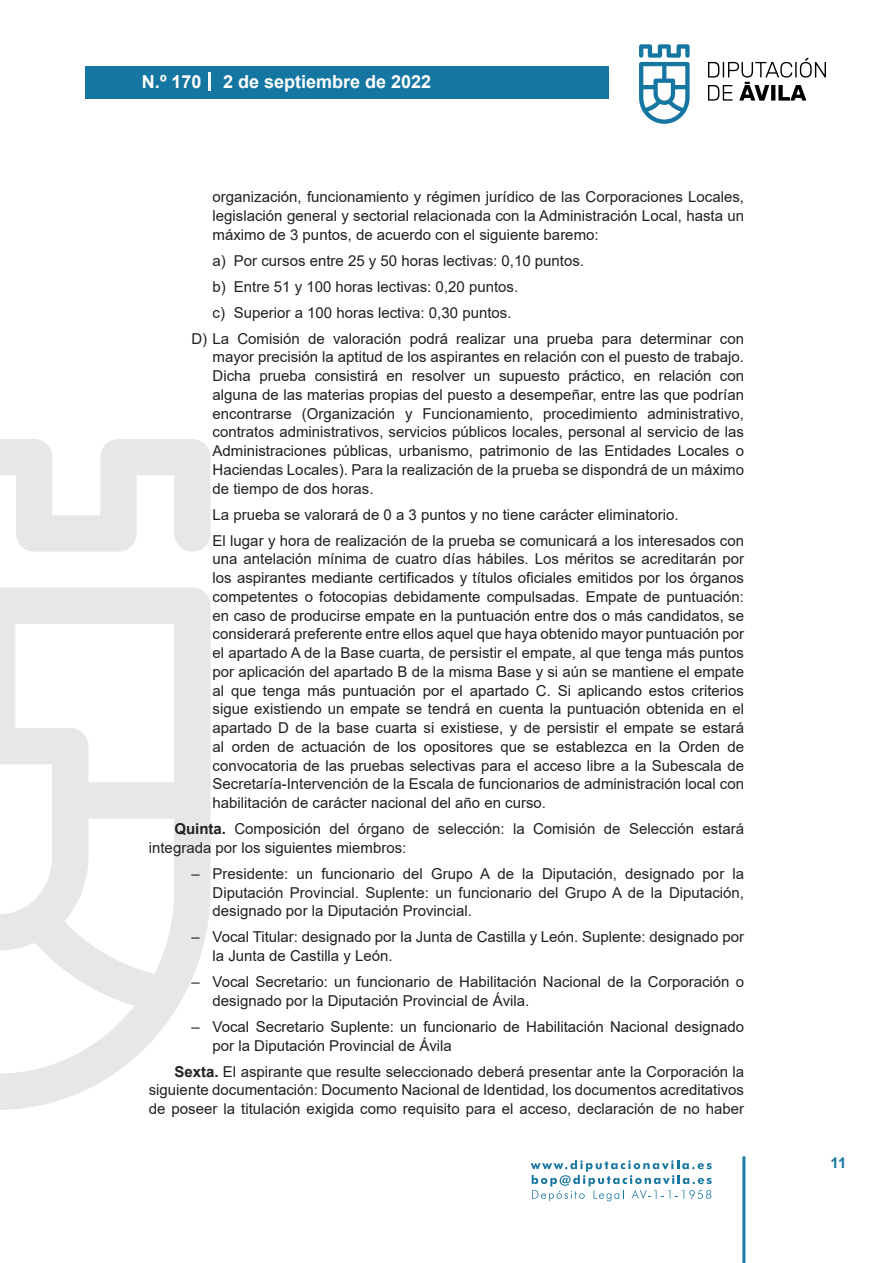
<style>
.page{position:relative;width:893px;height:1263px;background:#fff}
.page>*{position:absolute;margin:0;border:0;box-sizing:border-box;transform-origin:0 0}
.t1{font:700 18px "Arial";color:#fff}
.t2{font:15px/18.8px "Arial";color:#231f20;text-align:justify}
.t3{font:700 15px "Arial";color:#1d76a4}
.s1{font-weight:700}
</style>
<div class="page">
<svg style="left:531px;top:1160px;width:181px;height:41px"></svg>
<div style="left:85px;top:66px;width:523px;height:33px;background:#1676a2"></div>
<svg style="left:639px;top:44px;width:51px;height:80px"></svg>
<svg style="left:708px;top:58px;width:118px;height:43px"></svg>
<hr style="left:742px;top:1156px;width:3px;height:107px;background:#1d76a4">
<svg style="left:208px;top:72px;width:2px;height:18px"></svg>
<svg style="left:0;top:439px;width:211px;height:671px"></svg>
<p class="t1" style="left:142px;top:69px;width:291px">N.º 170 2 de septiembre de 2022</p>
<p class="t2" style="left:213px;top:188px;width:533px">organización, funcionamiento y régimen jurídico de las Corporaciones Locales, legislación general y sectorial relacionada con la Administración Local, hasta un máximo de 3 puntos, de acuerdo con el siguiente baremo:</p>
<p class="t2" style="left:213px;top:251px;width:373px">a) Por cursos entre 25 y 50 horas lectivas: 0,10 puntos.</p>
<p class="t2" style="left:213px;top:277px;width:307px">b) Entre 51 y 100 horas lectivas: 0,20 puntos.</p>
<p class="t2" style="left:213px;top:303px;width:300px">c) Superior a 100 horas lectiva: 0,30 puntos.</p>
<p class="t2" style="left:191px;top:329px;width:554px">D) La Comisión de valoración podrá realizar una prueba para determinar con</p>
<p class="t2" style="left:213px;top:348px;width:533px">mayor precisión la aptitud de los aspirantes en relación con el puesto de trabajo.<br>Dicha prueba consistirá en resolver un supuesto práctico, en relación con alguna de las materias propias del puesto a desempeñar, entre las que podrían encontrarse (Organización y Funcionamiento, procedimiento administrativo, contratos administrativos, servicios públicos locales, personal al servicio de las Administraciones públicas, urbanismo, patrimonio de las Entidades Locales o Haciendas Locales). Para la realización de la prueba se dispondrá de un máximo de tiempo de dos horas.</p>
<p class="t2" style="left:213px;top:501px;width:533px;line-height:26px">La prueba se valorará de 0 a 3 puntos y no tiene carácter eliminatorio.<br>El lugar y hora de realización de la prueba se comunicará a los interesados con</p>
<p class="t2" style="left:213px;top:550px;width:533px">una antelación mínima de cuatro días hábiles. Los méritos se acreditarán por los aspirantes mediante certificados y títulos oficiales emitidos por los órganos competentes o fotocopias debidamente compulsadas. Empate de puntuación: en caso de producirse empate en la puntuación entre dos o más candidatos, se considerará preferente entre ellos aquel que haya obtenido mayor puntuación por el apartado A de la Base cuarta, de persistir el empate, al que tenga más puntos por aplicación del apartado B de la misma Base y si aún se mantiene el empate al que tenga más puntuación por el apartado C. Si aplicando estos criterios sigue existiendo un empate se tendrá en cuenta la puntuación obtenida en el apartado D de la base cuarta si existiese, y de persistir el empate se estará al orden de actuación de los opositores que se establezca en la Orden de convocatoria de las pruebas selectivas para el acceso libre a la Subescala de Secretaría-Intervención de la Escala de funcionarios de administración local con habilitación de carácter nacional del año en curso.</p>
<p class="t2" style="left:149px;top:819px;width:597px;text-indent:26px"><span class="s1">Quinta.</span> Composición del órgano de selección: la Comisión de Selección estará integrada por los siguientes miembros:</p>
<p class="t2" style="left:213px;top:864px;width:533px;text-indent:-21px">– Presidente: un funcionario del Grupo A de la Diputación, designado por la Diputación Provincial. Suplente: un funcionario del Grupo A de la Diputación, designado por la Diputación Provincial.</p>
<p class="t2" style="left:213px;top:928px;width:533px;text-indent:-21px">– Vocal Titular: designado por la Junta de Castilla y León. Suplente: designado por la Junta de Castilla y León.</p>
<p class="t2" style="left:213px;top:972px;width:533px;text-indent:-21px">– Vocal Secretario: un funcionario de Habilitación Nacional de la Corporación o designado por la Diputación Provincial de Ávila.</p>
<p class="t2" style="left:213px;top:1017px;width:533px;text-indent:-21px">– Vocal Secretario Suplente: un funcionario de Habilitación Nacional designado por la Diputación Provincial de Ávila</p>
<p class="t2" style="left:149px;top:1062px;width:597px;text-indent:26px"><span class="s1">Sexta.</span> El aspirante que resulte seleccionado deberá presentar ante la Corporación la siguiente documentación: Documento Nacional de Identidad, los documentos acreditativos de poseer la titulación exigida como requisito para el acceso, declaración de no haber</p>
<p class="t3" style="left:831px;top:1152px;width:17px">11</p>
</div>
